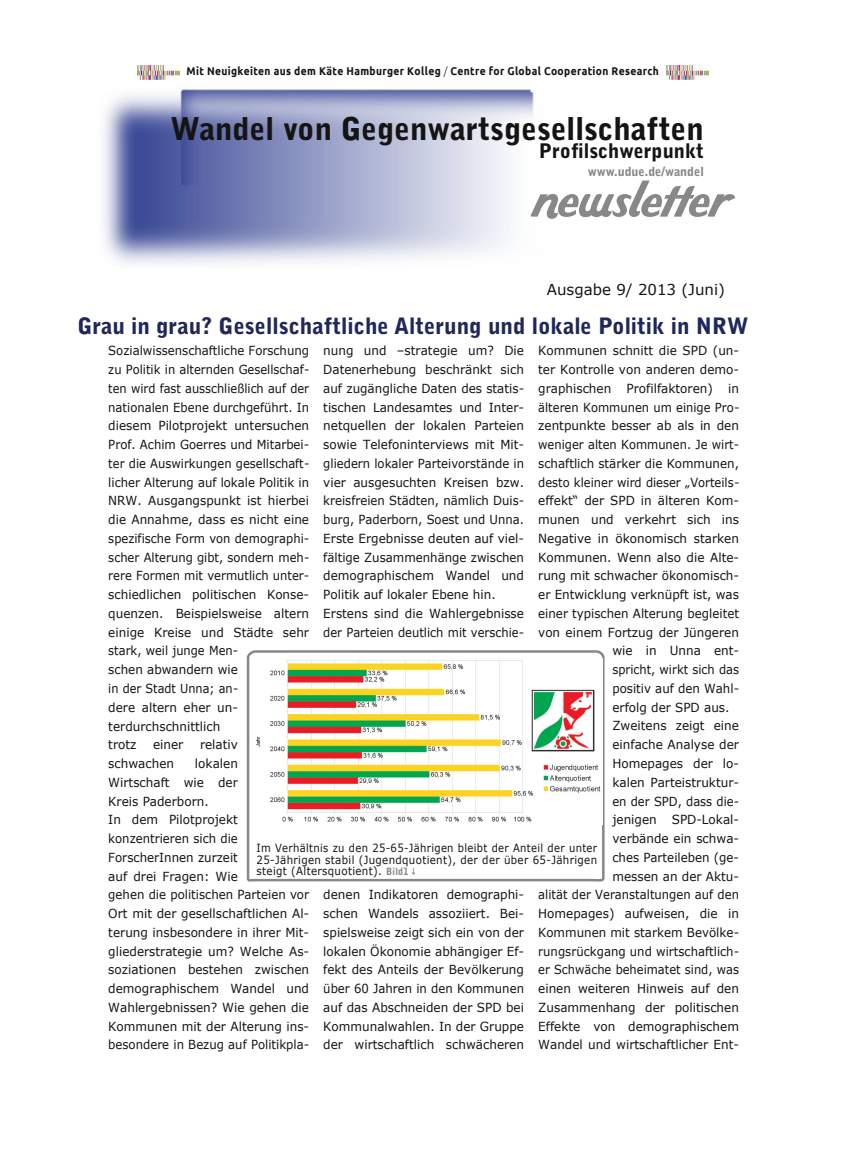
<style>
.page{position:relative;width:845px;height:1153px;background:#fff}
.page>*{position:absolute;margin:0;border:0;box-sizing:border-box;transform-origin:0 0}
.t1{font:87.5px "Wild Ride";color:#888}
.t2{font:900 31.25px "UD Bell Gothic";color:#161413}
.t3{font:900 22.5px "UD Bell Gothic";color:#1e285a}
.t4{font:900 20px "UD Bell Gothic";color:#161413}
.t5{font:15px "Verdana";color:#161413}
.t6{font:12.5px/18.8px "Verdana";color:#161413;scale:.96 1}
.t7{font:12.5px/18.8px "Verdana";color:#161413;scale:.93 1}
.t8{font:12.5px "Verdana";color:#161413;scale:.92 1}
.t9{font:12.5px "Verdana";color:#161413;scale:.94 1}
.t10{font:12.5px "Verdana";color:#161413;scale:.95 1}
.t11{font:12.5px "Verdana";color:#161413;scale:.91 1}
.t12{font:900 12.5px "UD Bell Gothic";color:#888}
.t13{font:11.25px/11.8px "Verdana";letter-spacing:.035em;color:#161413;text-align:justify;scale:.89 1}
.t14{font:700 11.25px "Ubuntu";letter-spacing:.035em;color:#161413;scale:.91 1}
.s1{font-weight:300}
.s2{font-family:"UD Bell Gothic";font-weight:900;font-size:10px;color:#888}
.s3{font-family:"Mar Vo Sym";font-size:10px;color:#888}
</style>
<div class="page">
<img style="left:103px;top:87px;width:431px;height:177px">
<img style="left:666px;top:66px;width:41px;height:14px">
<img style="left:137px;top:66px;width:42px;height:14px">
<svg style="left:246px;top:650px;width:359px;height:232px"></svg>
<img style="left:251px;top:658px;width:351px;height:166px">
<p class="t14" style="left:186px;top:64px;width:520px">Mit Neuigkeiten aus dem Käte Hamburger Kolleg <span class="s1">/</span> Centre for Global Cooperation Research</p>
<h2 class="t2" style="left:170px;top:110px;width:534px">Wandel von Gegenwartsgesellschaften</h2>
<h3 class="t4" style="left:538px;top:139px;width:167px">Profilschwerpunkt</h3>
<p class="t12" style="left:587px;top:164px;width:117px">www.udue.de/wandel</p>
<h1 class="t1" style="left:530px;top:143px;width:201px">newsletter</h1>
<p class="t5" style="left:546px;top:279px;width:180px">Ausgabe 9/ 2013 (Juni)</p>
<h3 class="t3" style="left:77px;top:313px;width:672px">Grau in grau? Gesellschaftliche Alterung und lokale Politik in NRW</h3>
<p class="t7" style="left:108px;top:341px;width:218px">Sozialwissenschaftliche Forschung zu Politik in alternden Gesellschaf&shy;ten wird fast ausschließlich auf der nationalen Ebene durchgeführt. In diesem Pilotprojekt untersuchen<br>Prof. Achim Goerres und Mitarbei&shy;ter die Auswirkungen gesellschaft&shy;licher Alterung auf lokale Politik in<br>NRW. Ausgangspunkt ist hierbei die Annahme, dass es nicht eine spezifische Form von demographi&shy;scher Alterung gibt, sondern meh&shy;rere Formen mit vermutlich unter&shy;schiedlichen politischen Konse&shy;quenzen. Beispielsweise altern einige Kreise und Städte sehr stark, weil junge Men-<br>schen abwandern wie<br>in der Stadt Unna; an-<br>dere altern eher un&shy;terdurchschnittlich<br>trotz</p>
<p class="t6" style="left:323px;top:341px;width:211px">nung und –strategie um? Die<br>Datenerhebung beschränkt sich auf zugängliche Daten des statis&shy;tischen Landesamtes und Inter&shy;netquellen der lokalen Parteien sowie Telefoninterviews mit Mit&shy;gliedern lokaler Parteivorstände in vier ausgesuchten Kreisen bzw. kreisfreien Städten, nämlich Duis&shy;burg, Paderborn, Soest und Unna.<br>Erste Ergebnisse deuten auf viel&shy;fältige Zusammenhänge zwischen demographischem Wandel und<br>Politik auf lokaler Ebene hin.<br>Erstens sind die Wahlergebnisse der Parteien deutlich mit verschie-</p>
<p class="t6" style="left:538px;top:341px;width:211px">Kommunen schnitt die SPD (un-</p>
<p class="t6" style="left:538px;top:359px;width:211px">ter Kontrolle von anderen demo-</p>
<p class="t6" style="left:538px;top:378px;width:210px">graphischen Profilfaktoren) in</p>
<p class="t8" style="left:538px;top:399px;width:220px">älteren Kommunen um einige Pro-</p>
<p class="t6" style="left:538px;top:416px;width:210px">zentpunkte besser ab als in den</p>
<p class="t8" style="left:538px;top:436px;width:220px">weniger alten Kommunen. Je wirt-</p>
<p class="t10" style="left:538px;top:455px;width:213px">schaftlich stärker die Kommunen,</p>
<p class="t8" style="left:538px;top:474px;width:220px">desto kleiner wird dieser „Vorteils-</p>
<p class="t6" style="left:538px;top:491px;width:211px">effekt“ der SPD in älteren Kom-</p>
<p class="t6" style="left:538px;top:509px;width:210px">munen und verkehrt sich ins</p>
<p class="t6" style="left:538px;top:528px;width:210px">Negative in ökonomisch starken</p>
<p class="t6" style="left:538px;top:547px;width:211px">Kommunen. Wenn also die Alte-</p>
<p class="t6" style="left:538px;top:566px;width:211px">rung mit schwacher ökonomisch-</p>
<p class="t6" style="left:538px;top:584px;width:210px">er Entwicklung verknüpft ist, was</p>
<p class="t9" style="left:538px;top:605px;width:215px">einer typischen Alterung begleitet</p>
<p class="t6" style="left:538px;top:622px;width:210px">von einem Fortzug der Jüngeren</p>
<p class="t6" style="left:612px;top:641px;width:133px">wie in Unna ent-</p>
<p class="t11" style="left:612px;top:661px;width:140px">spricht, wirkt sich das</p>
<p class="t9" style="left:612px;top:680px;width:136px">positiv auf den Wahl-</p>
<p class="t6" style="left:612px;top:697px;width:123px">erfolg der SPD aus.</p>
<p class="t6" style="left:612px;top:716px;width:133px">Zweitens zeigt eine</p>
<p class="t6" style="left:612px;top:734px;width:133px">einfache Analyse der</p>
<p class="t6" style="left:612px;top:753px;width:133px">Homepages der lo-</p>
<p class="t6" style="left:612px;top:772px;width:133px">kalen Parteistruktur-</p>
<p class="t8" style="left:612px;top:793px;width:139px">en der SPD, dass die-</p>
<p class="t6" style="left:612px;top:809px;width:133px">jenigen SPD-Lokal-</p>
<p class="t6" style="left:612px;top:828px;width:133px">verbände ein schwa-</p>
<p class="t9" style="left:612px;top:849px;width:136px">ches Parteileben (ge-</p>
<p class="t6" style="left:612px;top:866px;width:133px">messen an der Aktu-</p>
<p class="t7" style="left:538px;top:884px;width:217px">alität der Veranstaltungen auf den</p>
<p class="t6" style="left:538px;top:903px;width:210px">Homepages) aufweisen, die in</p>
<p class="t10" style="left:538px;top:924px;width:213px">Kommunen mit starkem Bevölke-</p>
<p class="t7" style="left:538px;top:941px;width:217px">rungsrückgang und wirtschaftlich-</p>
<p class="t11" style="left:538px;top:961px;width:222px">er Schwäche beheimatet sind, was</p>
<p class="t6" style="left:538px;top:978px;width:210px">einen weiteren Hinweis auf den</p>
<p class="t6" style="left:538px;top:997px;width:210px">Zusammenhang der politischen</p>
<p class="t6" style="left:538px;top:1016px;width:210px">Effekte von demographischem</p>
<p class="t6" style="left:538px;top:1034px;width:211px">Wandel und wirtschaftlicher Ent-</p>
<p class="t6" style="left:153px;top:735px;width:33px">einer</p>
<p class="t6" style="left:200px;top:735px;width:41px">relativ</p>
<p class="t6" style="left:108px;top:753px;width:70px">schwachen</p>
<p class="t6" style="left:108px;top:753px;width:211px;text-indent:87px">lokalen<br>Wirtschaft wie der<br>Kreis Paderborn.<br>In dem Pilotprojekt konzentrieren sich die<br>ForscherInnen zurzeit<br>auf drei Fragen: Wie<br>gehen die politischen Parteien vor<br>Ort mit der gesellschaftlichen Al&shy;terung insbesondere in ihrer Mit&shy;gliederstrategie um? Welche As&shy;soziationen bestehen zwischen demographischem Wandel und<br>Wahlergebnissen? Wie gehen die<br>Kommunen mit der Alterung ins&shy;besondere in Bezug auf Politikpla-</p>
<p class="t13" style="left:256px;top:841px;width:384px">Im Verhältnis zu den 25-65-Jährigen bleibt der Anteil der unter 25-Jährigen stabil (Jugendquotient), der der über 65-Jährigen steigt (Altersquotient). <span class="s2">Bild1</span><span class="s3">l</span></p>
<p class="t6" style="left:323px;top:884px;width:211px;text-align:justify">denen Indikatoren demographi&shy;schen Wandels assoziiert. Bei&shy;spielsweise zeigt sich ein von der lokalen Ökonomie abhängiger Ef&shy;fekt des Anteils der Bevölkerung über 60 Jahren in den Kommunen auf das Abschneiden der SPD bei Kommunalwahlen. In der Gruppe der wirtschaftlich schwächeren</p>
</div>
